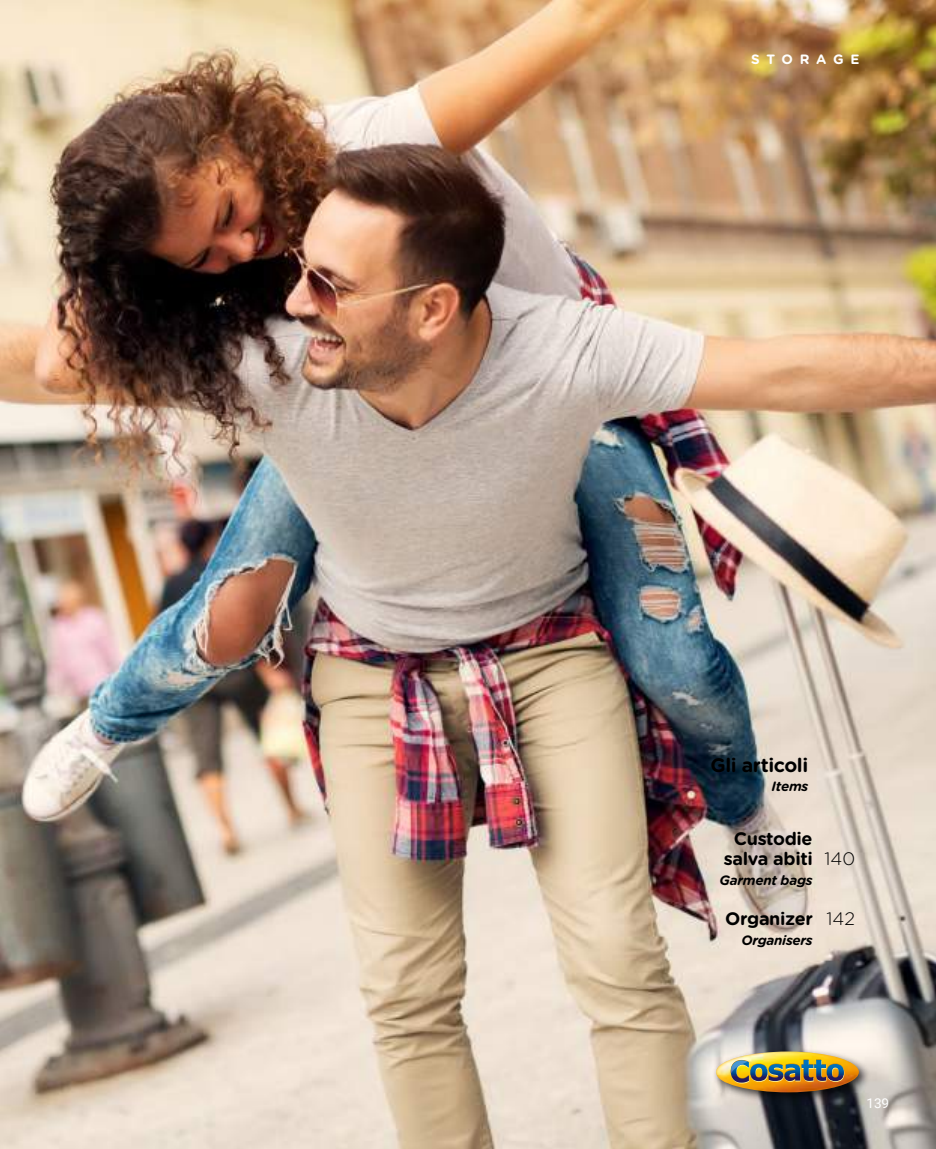
<style>
.page{position:relative;width:936px;height:1149px;background:#fff}
.page>*{position:absolute;margin:0;border:0;box-sizing:border-box;transform-origin:0 0}
.t1{font:700 19.5px "Gotham Rounded";letter-spacing:-.02em;color:#000}
.t2{font:700 18px/19.5px "Gotham Rounded";letter-spacing:-.02em;color:#000}
.t3{font:italic 700 13.5px "Gotham Rounded";letter-spacing:-.02em;color:#000}
.t4{font:700 13.5px "Gotham Rounded";letter-spacing:.49em;color:#fff}
.t5{font:13.5px "Roboto";color:#fff}
.s1{font-weight:300}
</style>
<div class="page">
<img style="left:0;top:0;width:935px;height:1148px">
<div style="left:711px;top:1047px;width:159px;height:57px;background:#000;opacity:.75"></div>
<img style="left:716px;top:1051px;width:142px;height:40px">
<img style="left:730px;top:1058px;width:114px;height:25px">
<p class="t4" style="left:751px;top:49px;width:110px">STORAGE</p>
<p class="t1" style="left:710px;top:750px;width:99px">Gli articoli</p>
<p class="t3" style="left:771px;top:776px;width:38px">Items</p>
<p class="t2" style="left:723px;top:828px;width:133px;text-indent:10px">Custodie salva abiti <span class="s1">140</span></p>
<p class="t3" style="left:719px;top:869px;width:95px">Garment bags</p>
<p class="t2" style="left:725px;top:908px;width:131px">Organizer <span class="s1">142</span></p>
<p class="t3" style="left:741px;top:929px;width:73px">Organisers</p>
<p class="t5" style="left:866px;top:1093px;width:24px">139</p>
</div>
